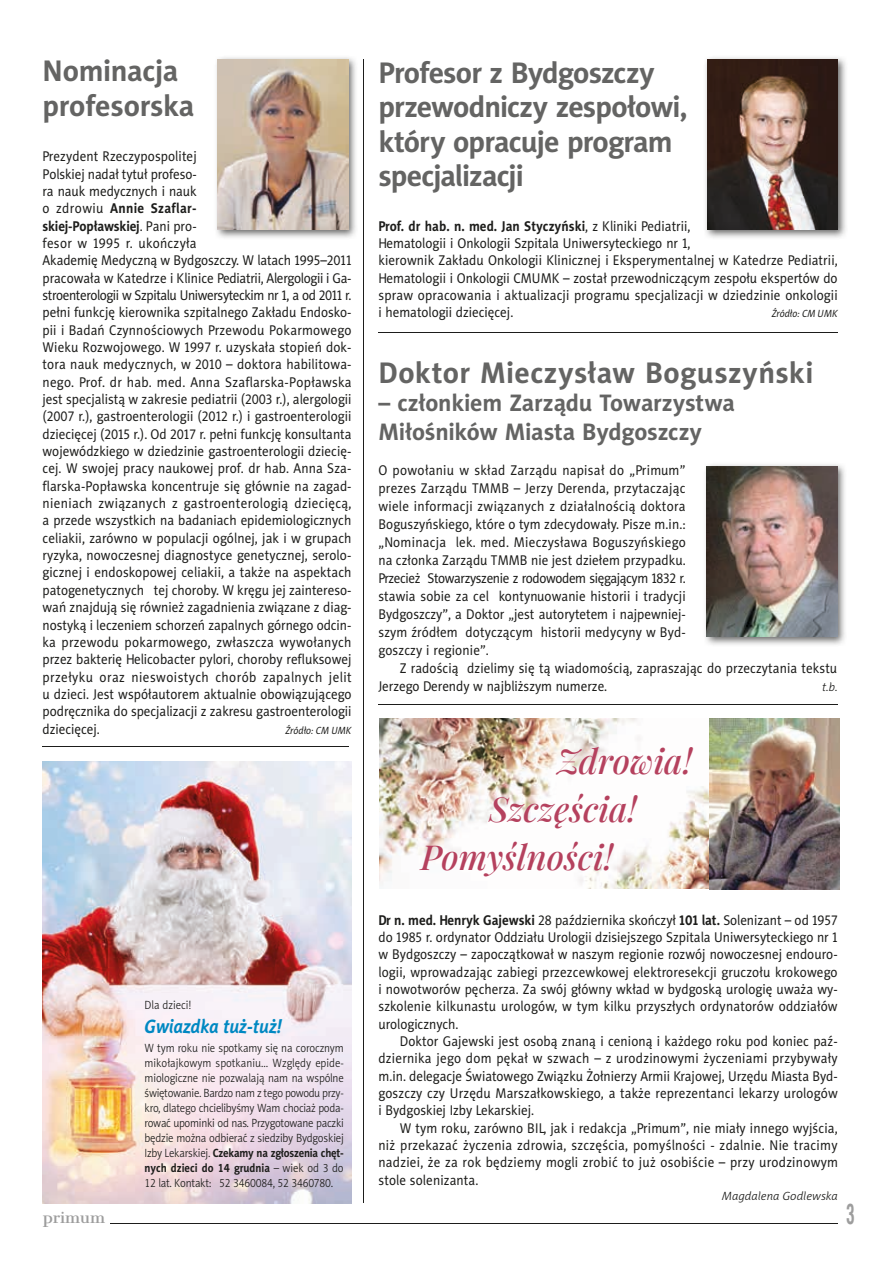
<style>
.page{position:relative;width:893px;height:1263px;background:#fff}
.page>*{position:absolute;margin:0;border:0;box-sizing:border-box;transform-origin:0 0}
.t1{font:italic 500 34.5px "Playfair Display";letter-spacing:-.005em;color:#b5415e}
.t2{font:700 30px/34.5px "Naomi Sans EFN";letter-spacing:-.02em;color:#646463}
.t3{font:700 30px "Naomi Sans EFN";letter-spacing:.01em;color:#646463}
.t4{font:24.75px "Alternate Gothic 2 PL";color:#9d9d9d;scale:.82 1}
.t5{font:700 24px/28.5px "Naomi Sans EFN";letter-spacing:-.01em;color:#646463}
.t6{font:italic 700 19.5px "Naomi Sans EFN";color:#0088c2;scale:.9 1}
.t7{font:15px "Cantata One";color:#9d9d9d}
.t8{font:14.25px/17.4px "Naomi Sans EFNPS";letter-spacing:.005em;color:#1d1d1b;text-align:justify;scale:.92 1}
.t9{font:12px/15px "Naomi Sans EFN Light";letter-spacing:-.015em;color:#1d1d1b;text-align:justify;scale:.9 1}
.t10{font:700 12px/15px "Naomi Sans EFN";letter-spacing:-.02em;color:#1d1d1b;scale:.9 1}
.t11{font:italic 12px "Naomi Sans EFN Light";letter-spacing:.01em;color:#1d1d1b}
.t12{font:italic 10.5px "Naomi Sans EFN";letter-spacing:.005em;color:#1d1d1b;scale:.9 1}
.s1{font-weight:700}
.s2{font-family:"Naomi Sans EFN Light";font-weight:400}
</style>
<div class="page">
<hr style="left:111px;top:1223px;width:727px;height:1px;background:#1d1d1b">
<img style="left:43px;top:761px;width:308px;height:442px">
<img style="left:379px;top:719px;width:331px;height:170px">
<img style="left:216px;top:57px;width:140px;height:181px">
<img style="left:218px;top:60px;width:130px;height:170px">
<img style="left:705px;top:57px;width:141px;height:181px">
<img style="left:708px;top:60px;width:130px;height:170px">
<img style="left:705px;top:464px;width:140px;height:181px">
<img style="left:707px;top:466px;width:130px;height:170px">
<img style="left:710px;top:719px;width:130px;height:170px">
<hr style="left:363px;top:60px;width:1px;height:1143px;background:#1d1d1b">
<hr style="left:378px;top:332px;width:460px;height:1px;background:#1d1d1b">
<hr style="left:378px;top:704px;width:460px;height:1px;background:#1d1d1b">
<hr style="left:43px;top:746px;width:306px;height:1px;background:#1d1d1b">
<h2 class="t2" style="left:43px;top:54px;width:153px">Nominacja profesorska</h2>
<p class="t8" style="left:43px;top:148px;width:338px;text-align:left">Prezydent Rzeczypospolitej<br>Polskiej nadał tytuł profeso-<br>ra nauk medycznych i nauk<br>o zdrowiu <span class="s1">Annie Szaflar-<br>skiej-Popławskiej</span>. Pani pro-<br>fesor w 1995 r. ukończyła<br>Akademię Medyczną w Bydgoszczy. W latach 1995–2011 pracowała w Katedrze i Klinice Pediatrii, Alergologii i Ga&shy;stroenterologii w Szpitalu Uniwersyteckim nr 1, a od 2011 r. pełni funkcję kierownika szpitalnego Zakładu Endosko&shy;pii i Badań Czynnościowych Przewodu Pokarmowego Wieku Rozwojowego. W 1997 r. uzyskała stopień dok&shy;tora nauk medycznych, w 2010 – doktora habilitowa&shy;nego. Prof. dr hab. med. Anna Szaflarska-Popławska jest specjalistą w zakresie pediatrii (2003 r.), alergologii (2007 r.), gastroenterologii (2012 r.) i gastroenterologii dziecięcej (2015 r.). Od 2017 r. pełni funkcję konsultanta wojewódzkiego w dziedzinie gastroenterologii dziecię&shy;cej. W swojej pracy naukowej prof. dr hab. Anna Sza&shy;flarska-Popławska koncentruje się głównie na zagad&shy;nieniach związanych z gastroenterologią dziecięcą, a przede wszystkich na badaniach epidemiologicznych celiakii, zarówno w populacji ogólnej, jak i w grupach ryzyka, nowoczesnej diagnostyce genetycznej, serolo&shy;gicznej i endoskopowej celiakii, a także na aspektach patogenetycznych tej choroby. W kręgu jej zaintereso&shy;wań znajdują się również zagadnienia związane z diag&shy;nostyką i leczeniem schorzeń zapalnych górnego odcin&shy;ka przewodu pokarmowego, zwłaszcza wywołanych przez bakterię Helicobacter pylori, choroby refluksowej przełyku oraz nieswoistych chorób zapalnych jelit u dzieci. Jest współautorem aktualnie obowiązującego podręcznika do specjalizacji z zakresu gastroenterologii dziecięcej.</p>
<p class="t12" style="left:286px;top:724px;width:75px">Źródło: CM UMK</p>
<h2 class="t2" style="left:378px;top:55px;width:310px">Profesor z Bydgoszczy przewodniczy zespołowi, który opracuje program specjalizacji</h2>
<p class="t8" style="left:378px;top:217px;width:501px;text-align:left"><span class="s1">Prof. dr hab. n. med. Jan Styczyński</span>, z Kliniki Pediatrii,<br>Hematologii i Onkologii Szpitala Uniwersyteckiego nr 1,<br>kierownik Zakładu Onkologii Klinicznej i Eksperymentalnej w Katedrze Pediatrii, Hematologii i Onkologii CMUMK – został przewodniczącym zespołu ekspertów do spraw opracowania i aktualizacji programu specjalizacji w dziedzinie onkologii i hematologii dziecięcej.</p>
<p class="t12" style="left:772px;top:308px;width:75px">Źródło: CM UMK</p>
<h2 class="t3" style="left:378px;top:355px;width:437px">Doktor Mieczysław Boguszyński</h2>
<h3 class="t5" style="left:378px;top:389px;width:358px">– członkiem Zarządu Towarzystwa<br>Miłośników Miasta Bydgoszczy</h3>
<p class="t8" style="left:378px;top:461px;width:336px;line-height:18px">O powołaniu w skład Zarządu napisał do „Primum” prezes Zarządu TMMB – Jerzy Derenda, przytaczając wiele informacji związanych z działalnością doktora Boguszyńskiego, które o tym zdecydowały. Pisze m.in.: „Nominacja lek. med. Mieczysława Boguszyńskiego na członka Zarządu TMMB nie jest dziełem przypadku.<br>Przecież Stowarzyszenie z rodowodem sięgającym 1832 r. stawia sobie za cel kontynuowanie historii i tradycji Bydgoszczy”, a Doktor „jest autorytetem i najpewniej&shy;szym źródłem dotyczącym historii medycyny w Byd&shy;goszczy i regionie”.</p>
<p class="t8" style="left:378px;top:659px;width:500px;line-height:18px;text-indent:21px">Z radością dzielimy się tą wiadomością, zapraszając do przeczytania tekstu<br>Jerzego Derendy w najbliższym numerze.</p>
<p class="t11" style="left:822px;top:680px;width:17px">t.b.</p>
<h1 class="t1" style="left:557px;top:734px;width:136px">Zdrowia!</h1>
<h1 class="t1" style="left:489px;top:782px;width:149px">Szczęścia!</h1>
<h1 class="t1" style="left:421px;top:830px;width:194px">Pomyślności!</h1>
<p class="t8" style="left:378px;top:911px;width:501px"><span class="s1">Dr n. med. Henryk Gajewski</span> 28 października skończył <span class="s1">101 lat.</span> Solenizant – od 1957 do 1985 r. ordynator Oddziału Urologii dzisiejszego Szpitala Uniwersyteckiego nr 1 w Bydgoszczy – zapoczątkował w naszym regionie rozwój nowoczesnej endouro&shy;logii, wprowadzając zabiegi przezcewkowej elektroresekcji gruczołu krokowego i nowotworów pęcherza. Za swój główny wkład w bydgoską urologię uważa wy&shy;szkolenie kilkunastu urologów, w tym kilku przyszłych ordynatorów oddziałów urologicznych.</p>
<p class="t8" style="left:378px;top:1032px;width:501px;text-indent:21px">Doktor Gajewski jest osobą znaną i cenioną i każdego roku pod koniec paź&shy;dziernika jego dom pękał w szwach – z urodzinowymi życzeniami przybywały m.in. delegacje Światowego Związku Żołnierzy Armii Krajowej, Urzędu Miasta Byd&shy;goszczy czy Urzędu Marszałkowskiego, a także reprezentanci lekarzy urologów i Bydgoskiej Izby Lekarskiej.</p>
<p class="t8" style="left:378px;top:1119px;width:501px;text-indent:21px">W tym roku, zarówno BIL, jak i redakcja „Primum”, nie miały innego wyjścia, niż przekazać życzenia zdrowia, szczęścia, pomyślności - zdalnie. Nie tracimy nadziei, że za rok będziemy mogli zrobić to już osobiście – przy urodzinowym stole solenizanta.</p>
<p class="t11" style="left:722px;top:1189px;width:117px">Magdalena Godlewska</p>
<p class="t9" style="left:145px;top:997px;width:54px">Dla dzieci!</p>
<h3 class="t6" style="left:145px;top:1015px;width:154px">Gwiazdka tuż-tuż!</h3>
<p class="t9" style="left:145px;top:1040px;width:223px">W tym roku nie spotkamy się na corocznym mikołajkowym spotkaniu… Względy epide&shy;miologiczne nie pozwalają nam na wspólne świętowanie. Bardzo nam z tego powodu przy&shy;kro, dlatego chcielibyśmy Wam chociaż poda&shy;rować upominki od nas. Przygotowane paczki będzie można odbierać z siedziby Bydgoskiej</p>
<p class="t10" style="left:145px;top:1145px;width:223px"><span class="s2">Izby Lekarskiej.</span> Czekamy na zgłoszenia chęt&shy;nych dzieci do 14 grudnia <span class="s2">– wiek od 3 do</span></p>
<p class="t9" style="left:145px;top:1175px;width:211px">12 lat. Kontakt: 52 3460084, 52 3460780.</p>
<p class="t7" style="left:43px;top:1208px;width:64px">Primum</p>
<h3 class="t4" style="left:846px;top:1198px;width:12px">3</h3>
</div>
